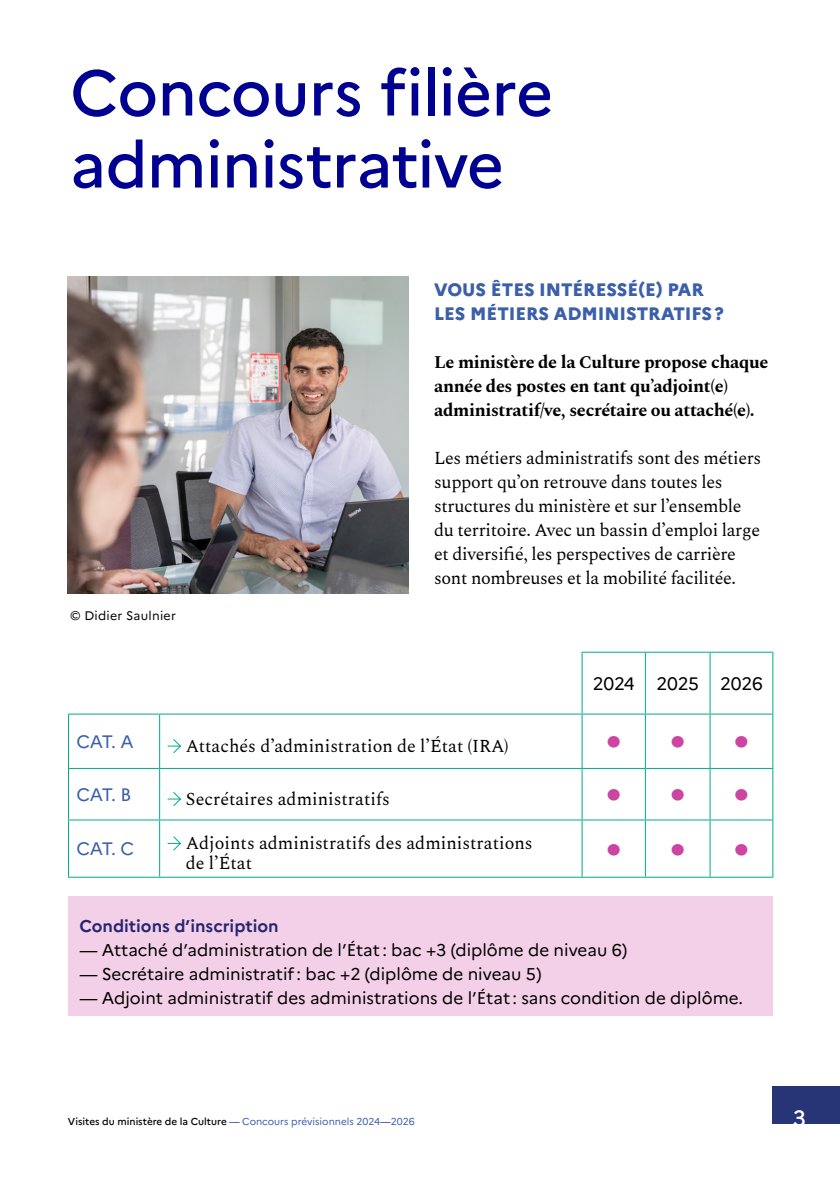
<style>
.page{position:relative;width:840px;height:1191px;background:#fff}
.page>*{position:absolute;margin:0;border:0;box-sizing:border-box;transform-origin:0 0}
.t1{font:500 64px/72px "Marianne";letter-spacing:-.015em;color:#000091}
.t2{font:800 32px "Marianne";color:#cd44a1}
.t3{font:500 22px "Marianne";color:#fff}
.t4{font:18px/24px "Spectral";letter-spacing:-.02em;color:#000}
.t5{font:18px/20px "Spectral";color:#000}
.t6{font:700 18px/24px "Spectral";letter-spacing:-.02em;color:#000}
.t7{font:800 18px/24px "Marianne";letter-spacing:-.005em;color:#3b5fa9}
.t8{font:18px "Marianne";letter-spacing:-.045em;color:#3b5fa9}
.t9{font:18px "Marianne";letter-spacing:-.01em;color:#000}
.t10{font:17px "Marianne";color:#000}
.t11{font:700 17px "Marianne";color:#272571}
.t12{font:12.4px "Marianne";letter-spacing:.02em;color:#000}
.t13{font:500 10px "Marianne";color:#000}
.s1{color:#3b5fa9}
.s2{font-weight:400;color:#3b5fa9}
</style>
<div class="page">
<hr style="left:68px;top:713px;width:91px;height:1px;background:#00ab8c">
<hr style="left:68px;top:714px;width:1px;height:54px;background:#00ab8c">
<hr style="left:159px;top:713px;width:422px;height:1px;background:#00ab8c">
<hr style="left:159px;top:714px;width:1px;height:54px;background:#00ab8c">
<hr style="left:581px;top:714px;width:1px;height:54px;background:#00ab8c">
<hr style="left:644px;top:714px;width:1px;height:54px;background:#00ab8c">
<hr style="left:709px;top:714px;width:1px;height:54px;background:#00ab8c">
<hr style="left:772px;top:714px;width:1px;height:54px;background:#00ab8c">
<hr style="left:68px;top:768px;width:91px;height:1px;background:#00ab8c">
<hr style="left:68px;top:769px;width:1px;height:50px;background:#00ab8c">
<hr style="left:159px;top:768px;width:422px;height:1px;background:#00ab8c">
<hr style="left:159px;top:769px;width:1px;height:50px;background:#00ab8c">
<hr style="left:581px;top:768px;width:64px;height:1px;background:#00ab8c">
<hr style="left:581px;top:769px;width:1px;height:50px;background:#00ab8c">
<hr style="left:645px;top:768px;width:64px;height:1px;background:#00ab8c">
<hr style="left:644px;top:769px;width:1px;height:50px;background:#00ab8c">
<hr style="left:709px;top:768px;width:64px;height:1px;background:#00ab8c">
<hr style="left:709px;top:769px;width:1px;height:50px;background:#00ab8c">
<hr style="left:772px;top:769px;width:1px;height:50px;background:#00ab8c">
<hr style="left:68px;top:819px;width:91px;height:1px;background:#00ab8c">
<hr style="left:68px;top:820px;width:1px;height:56px;background:#00ab8c">
<hr style="left:159px;top:819px;width:422px;height:1px;background:#00ab8c">
<hr style="left:159px;top:820px;width:1px;height:56px;background:#00ab8c">
<hr style="left:581px;top:819px;width:64px;height:1px;background:#00ab8c">
<hr style="left:581px;top:820px;width:1px;height:56px;background:#00ab8c">
<hr style="left:645px;top:819px;width:64px;height:1px;background:#00ab8c">
<hr style="left:644px;top:820px;width:1px;height:56px;background:#00ab8c">
<hr style="left:709px;top:819px;width:64px;height:1px;background:#00ab8c">
<hr style="left:709px;top:820px;width:1px;height:56px;background:#00ab8c">
<hr style="left:772px;top:820px;width:1px;height:56px;background:#00ab8c">
<hr style="left:68px;top:876px;width:91px;height:1px;background:#00ab8c">
<hr style="left:159px;top:876px;width:422px;height:1px;background:#00ab8c">
<hr style="left:581px;top:876px;width:64px;height:1px;background:#00ab8c">
<hr style="left:645px;top:876px;width:64px;height:1px;background:#00ab8c">
<hr style="left:709px;top:876px;width:64px;height:1px;background:#00ab8c">
<hr style="left:581px;top:651px;width:64px;height:1px;background:#00ab8c">
<hr style="left:581px;top:652px;width:1px;height:61px;background:#00ab8c">
<hr style="left:645px;top:651px;width:64px;height:1px;background:#00ab8c">
<hr style="left:644px;top:652px;width:1px;height:61px;background:#00ab8c">
<hr style="left:709px;top:651px;width:64px;height:1px;background:#00ab8c">
<hr style="left:709px;top:652px;width:1px;height:61px;background:#00ab8c">
<hr style="left:772px;top:652px;width:1px;height:61px;background:#00ab8c">
<hr style="left:581px;top:713px;width:64px;height:1px;background:#00ab8c">
<hr style="left:645px;top:713px;width:64px;height:1px;background:#00ab8c">
<hr style="left:709px;top:713px;width:64px;height:1px;background:#00ab8c">
<svg style="left:167px;top:739px;width:14px;height:15px"></svg>
<svg style="left:167px;top:792px;width:14px;height:14px"></svg>
<svg style="left:167px;top:836px;width:14px;height:15px"></svg>
<div style="left:68px;top:896px;width:704px;height:119px;background:#f3d0e8"></div>
<img style="left:68px;top:277px;width:340px;height:316px">
<div style="left:772px;top:1085px;width:67px;height:38px;background:#273475"></div>
<h1 class="t1" style="left:70px;top:52px;width:484px">Concours filière administrative</h1>
<p class="t12" style="left:70px;top:606px;width:107px">© Didier Saulnier</p>
<p class="t7" style="left:434px;top:276px;width:291px">VOUS ÊTES INTÉRESSÉ(E) PAR<br>LES MÉTIERS ADMINISTRATIFS ?</p>
<p class="t6" style="left:434px;top:348px;width:335px">Le ministère de la Culture propose chaque année des postes en tant qu’adjoint(e) administratif/ve, secrétaire ou attaché(e).</p>
<p class="t4" style="left:434px;top:444px;width:328px">Les métiers administratifs sont des métiers support qu’on retrouve dans toutes les structures du ministère et sur l’ensemble du territoire. Avec un bassin d’emploi large et diversifié, les perspectives de carrière sont nombreuses et la mobilité facilitée.</p>
<p class="t9" style="left:592px;top:669px;width:171px">2024 2025 2026</p>
<p class="t8" style="left:76px;top:727px;width:59px">CAT. A</p>
<p class="t5" style="left:186px;top:734px;width:324px">Attachés d’administration de l’État (IRA)</p>
<h2 class="t2" style="left:605px;top:717px;width:81px">• •</h2>
<h2 class="t2" style="left:733px;top:717px;width:17px">•</h2>
<p class="t8" style="left:76px;top:780px;width:56px">CAT. B</p>
<p class="t5" style="left:186px;top:787px;width:205px">Secrétaires administratifs</p>
<h2 class="t2" style="left:605px;top:770px;width:81px">• •</h2>
<h2 class="t2" style="left:733px;top:770px;width:17px">•</h2>
<p class="t8" style="left:76px;top:835px;width:59px">CAT. C</p>
<p class="t5" style="left:186px;top:832px;width:348px">Adjoints administratifs des administrations de l’État</p>
<h2 class="t2" style="left:605px;top:824px;width:81px">• •</h2>
<h2 class="t2" style="left:733px;top:824px;width:17px">•</h2>
<p class="t11" style="left:79px;top:912px;width:201px">Conditions d’inscription</p>
<p class="t10" style="left:79px;top:936px;width:549px">— Attaché d’administration de l’État : bac +3 (diplôme de niveau 6)</p>
<p class="t10" style="left:79px;top:960px;width:463px">— Secrétaire administratif : bac +2 (diplôme de niveau 5)</p>
<p class="t10" style="left:79px;top:984px;width:665px">— Adjoint administratif des administrations de l’État : sans condition de diplôme.</p>
<p class="t13" style="left:68px;top:1113px;width:348px">Visites du ministère de la Culture <span class="s1">—</span> <span class="s2">Concours prévisionnels 2024</span><span class="s1">—</span><span class="s2">2026</span></p>
<p class="t3" style="left:792px;top:1100px;width:15px">3</p>
</div>
